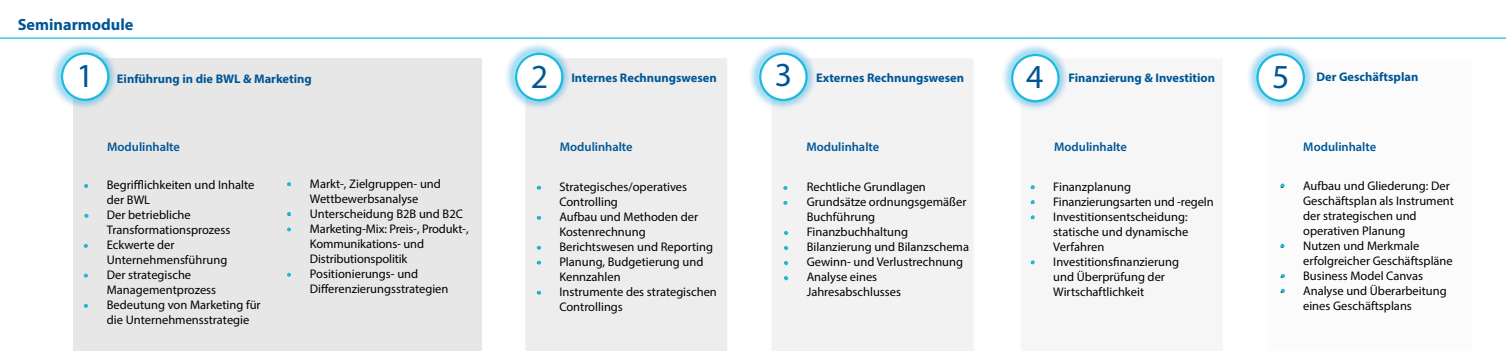
<style>
.page{position:relative;width:1506px;height:351px;background:#fff}
.page>*{position:absolute;margin:0;border:0;box-sizing:border-box;transform-origin:0 0}
.t1{font:33.75px "Myriad Pro";color:#005695}
.t2{font:700 16.25px "Myriad Pro";color:#005695}
.t3{font:12.5px/15px "Myriad Pro";color:#000}
.t4{font:700 12.5px "Myriad Pro";color:#005695}
.t5{font:600 12.5px "Myriad Pro";color:#005695}
</style>
<div class="page">
<hr style="left:0;top:37px;width:1506px;height:2px;background:#1dbadf">
<div style="left:73px;top:59px;width:409px;height:292px;background:#e8e7e7"></div>
<div style="left:525px;top:58px;width:202px;height:293px;background:#ededed"></div>
<img style="left:52px;top:44px;width:68px;height:64px">
<div style="left:61px;top:52px;width:48px;height:49px;border:2px solid #1dbadf;border-radius:50%"></div>
<img style="left:506px;top:44px;width:68px;height:68px">
<div style="left:515px;top:53px;width:49px;height:48px;border:2px solid #1dbadf;border-radius:50%"></div>
<img style="left:1003px;top:45px;width:67px;height:67px">
<div style="left:1011px;top:54px;width:49px;height:48px;border:2px solid #1dbadf;border-radius:50%"></div>
<img style="left:1248px;top:45px;width:66px;height:65px">
<div style="left:1256px;top:53px;width:49px;height:49px;border:2px solid #1dbadf;border-radius:50%"></div>
<svg style="left:84px;top:273px;width:4px;height:4px"></svg>
<svg style="left:84px;top:304px;width:4px;height:4px"></svg>
<svg style="left:84px;top:244px;width:4px;height:4px"></svg>
<svg style="left:85px;top:214px;width:4px;height:4px"></svg>
<svg style="left:84px;top:184px;width:4px;height:4px"></svg>
<svg style="left:287px;top:182px;width:4px;height:4px"></svg>
<svg style="left:287px;top:212px;width:4px;height:4px"></svg>
<svg style="left:287px;top:227px;width:4px;height:4px"></svg>
<svg style="left:287px;top:273px;width:4px;height:4px"></svg>
<div style="left:772px;top:59px;width:201px;height:292px;background:#f2f2f2"></div>
<img style="left:750px;top:44px;width:68px;height:67px">
<div style="left:759px;top:52px;width:49px;height:49px;border:2px solid #1dbadf;border-radius:50%"></div>
<svg style="left:784px;top:276px;width:4px;height:4px"></svg>
<svg style="left:784px;top:261px;width:4px;height:4px"></svg>
<svg style="left:784px;top:246px;width:4px;height:4px"></svg>
<svg style="left:784px;top:231px;width:4px;height:4px"></svg>
<svg style="left:783px;top:201px;width:4px;height:4px"></svg>
<svg style="left:783px;top:186px;width:4px;height:4px"></svg>
<svg style="left:537px;top:186px;width:4px;height:4px"></svg>
<svg style="left:537px;top:216px;width:4px;height:4px"></svg>
<svg style="left:537px;top:246px;width:4px;height:4px"></svg>
<svg style="left:537px;top:261px;width:4px;height:3px"></svg>
<svg style="left:537px;top:291px;width:4px;height:4px"></svg>
<svg style="left:1031px;top:260px;width:4px;height:4px"></svg>
<svg style="left:1031px;top:215px;width:4px;height:4px"></svg>
<svg style="left:1031px;top:200px;width:4px;height:4px"></svg>
<svg style="left:1031px;top:185px;width:4px;height:4px"></svg>
<svg style="left:1281px;top:183px;width:4px;height:4px"></svg>
<svg style="left:1280px;top:244px;width:4px;height:4px"></svg>
<svg style="left:1281px;top:274px;width:4px;height:4px"></svg>
<svg style="left:1281px;top:289px;width:4px;height:4px"></svg>
<p class="t2" style="left:18px;top:14px;width:117px">Seminarmodule</p>
<p class="t1" style="left:775px;top:54px;width:19px">3</p>
<p class="t4" style="left:816px;top:70px;width:149px">Externes Rechnungswesen</p>
<p class="t1" style="left:76px;top:55px;width:19px">1</p>
<p class="t1" style="left:531px;top:56px;width:19px">2</p>
<p class="t1" style="left:1026px;top:56px;width:19px">4</p>
<p class="t1" style="left:1272px;top:56px;width:19px">5</p>
<p class="t4" style="left:117px;top:71px;width:196px">Einführung in die BWL &amp; Marketing</p>
<p class="t4" style="left:571px;top:70px;width:147px">Internes Rechnungswesen</p>
<p class="t4" style="left:1068px;top:70px;width:148px">Finanzierung &amp; Investition</p>
<p class="t4" style="left:1316px;top:68px;width:104px">Der Geschäftsplan</p>
<p class="t5" style="left:107px;top:139px;width:74px">Modulinhalte</p>
<p class="t5" style="left:560px;top:139px;width:74px">Modulinhalte</p>
<p class="t5" style="left:806px;top:139px;width:74px">Modulinhalte</p>
<p class="t5" style="left:1054px;top:139px;width:74px">Modulinhalte</p>
<p class="t5" style="left:1303px;top:139px;width:74px">Modulinhalte</p>
<p class="t3" style="left:107px;top:177px;width:149px;text-indent:-22px">• Begrifflichkeiten und Inhalte der BWL</p>
<p class="t3" style="left:107px;top:207px;width:125px;text-indent:-22px">• Der betriebliche<br>Transformationsprozess</p>
<p class="t3" style="left:107px;top:237px;width:122px;text-indent:-22px">• Eckwerte der<br>Unternehmensführung</p>
<p class="t3" style="left:107px;top:267px;width:111px;text-indent:-22px">• Der strategische<br>Managementprozess</p>
<p class="t3" style="left:107px;top:297px;width:155px;text-indent:-22px">• Bedeutung von Marketing für die Unternehmensstrategie</p>
<p class="t3" style="left:287px;top:176px;width:155px;text-align:center">• Markt-, Zielgruppen- und<br>Wettbewerbsanalyse</p>
<p class="t3" style="left:287px;top:206px;width:177px">• Unterscheidung B2B und B2C</p>
<p class="t3" style="left:310px;top:221px;width:160px;text-indent:-22px">• Marketing-Mix: Preis-, Produkt-,<br>Kommunikations- und<br>Distributionspolitik</p>
<p class="t3" style="left:310px;top:266px;width:140px;text-indent:-22px">• Positionierungs- und<br>Differenzierungsstrategien</p>
<p class="t3" style="left:559px;top:179px;width:129px;text-indent:-22px">• Strategisches/operatives<br>Controlling</p>
<p class="t3" style="left:559px;top:209px;width:140px;text-indent:-22px">• Aufbau und Methoden der<br>Kostenrechnung</p>
<p class="t3" style="left:537px;top:239px;width:178px">• Berichtswesen und Reporting</p>
<p class="t3" style="left:559px;top:254px;width:146px;text-indent:-22px">• Planung, Budgetierung und<br>Kennzahlen</p>
<p class="t3" style="left:559px;top:284px;width:159px;text-indent:-22px">• Instrumente des strategischen<br>Controllings</p>
<p class="t3" style="left:784px;top:179px;width:143px">• Rechtliche Grundlagen</p>
<p class="t3" style="left:807px;top:194px;width:161px;text-indent:-22px">• Grundsätze ordnungsgemäßer<br>Buchführung</p>
<p class="t3" style="left:784px;top:224px;width:125px">• Finanzbuchhaltung</p>
<p class="t3" style="left:784px;top:239px;width:186px">• Bilanzierung und Bilanzschema</p>
<p class="t3" style="left:784px;top:254px;width:180px">• Gewinn- und Verlustrechnung</p>
<p class="t3" style="left:807px;top:269px;width:96px;text-indent:-22px">• Analyse eines<br>Jahresabschlusses</p>
<p class="t3" style="left:1031px;top:179px;width:102px">• Finanzplanung</p>
<p class="t3" style="left:1031px;top:194px;width:184px">• Finanzierungsarten und -regeln</p>
<p class="t3" style="left:1053px;top:209px;width:137px;text-align:justify;text-indent:-22px">• Investitionsentscheidung: statische und dynamische Verfahren</p>
<p class="t3" style="left:1053px;top:254px;width:127px;text-indent:-22px">• Investitionsfinanzierung und Überprüfung der<br>Wirtschaftlichkeit</p>
<p class="t3" style="left:1303px;top:178px;width:152px;text-indent:-22px">• Aufbau und Gliederung: Der<br>Geschäftsplan als Instrument der strategischen und operativen Planung</p>
<p class="t3" style="left:1303px;top:238px;width:151px;text-indent:-22px">• Nutzen und Merkmale erfolgreicher Geschäftspläne</p>
<p class="t3" style="left:1281px;top:268px;width:144px">• Business Model Canvas</p>
<p class="t3" style="left:1303px;top:283px;width:145px;text-indent:-22px">• Analyse und Überarbeitung eines Geschäftsplans</p>
</div>
